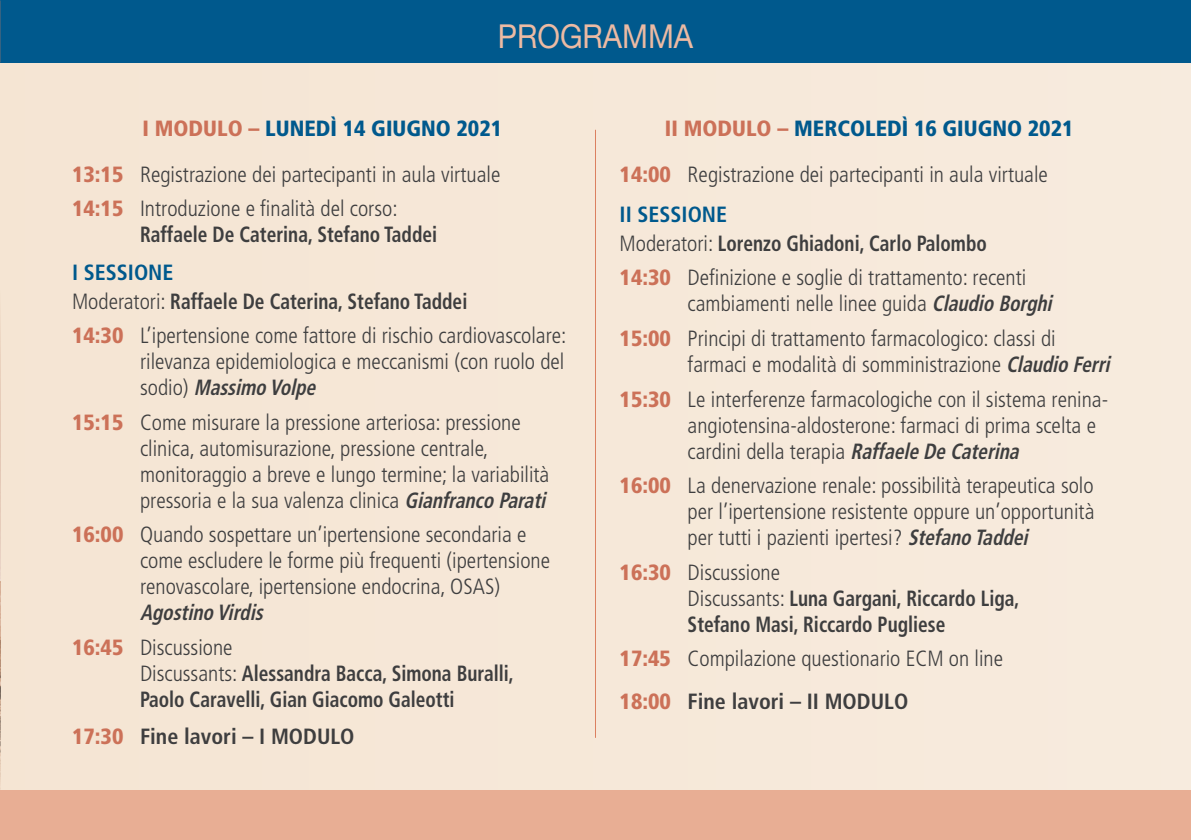
<style>
.page{position:relative;width:1191px;height:840px;background:#fff}
.page>*{position:absolute;margin:0;border:0;box-sizing:border-box;transform-origin:0 0}
.TITOLO_SEZIONE{font:33px "Helvetica Neue";color:#ecbaa3;scale:.9 1}
.TESTO_PROGRAMMA{font:300 condensed 22px/26px "Frutiger";color:#3e3e3f}
.TESTO_PROGRAMMA-2{font:700 condensed 22px/26px "Frutiger";color:#3e3e3f;scale:.88 1}
.TESTO_PROGRAMMA-3{font:900 condensed 22px "Frutiger";color:#00598d}
.TESTO_PROGRAMMA-4{font:700 condensed 22px "Frutiger";color:#3e3e3f}
.TITOLO_SEZIONE-2{font:700 condensed 22px "Frutiger";color:#00598d}
.s1{color:#cc7158}
.s2{font-weight:900;color:#cc7158}
.s3{font-weight:300}
.s4{font-weight:700;font-style:italic}
</style>
<div class="page">
<div style="left:0;top:0;width:1191px;height:839px;background:#f6e8d9"></div>
<img style="left:0;top:302px;width:1px;height:487px">
<div style="left:0;top:0;width:1191px;height:62px;background:#00598d"></div>
<div style="left:0;top:789px;width:1191px;height:50px;background:#e8ae94"></div>
<hr style="left:595px;top:130px;width:1px;height:607px;background:#db8060">
<p class="TITOLO_SEZIONE" style="left:498px;top:16px;width:218px">PROGRAMMA</p>
<p class="TESTO_PROGRAMMA-3" style="left:142px;top:115px;width:361px"><span class="s1">I MODULO –</span> LUNEDÌ 14 GIUGNO 2021</p>
<p class="TESTO_PROGRAMMA-3" style="left:665px;top:115px;width:410px"><span class="s1">II MODULO –</span> MERCOLEDÌ 16 GIUGNO 2021</p>
<p class="TESTO_PROGRAMMA" style="left:72px;top:161px;width:430px"><span class="s2">13:15</span> Registrazione dei partecipanti in aula virtuale</p>
<p class="TESTO_PROGRAMMA-2" style="left:140px;top:195px;width:339px;text-indent:-68px"><span class="s2">14:15</span> <span class="s3">Introduzione e finalità del corso:<br></span>Raffaele De Caterina, Stefano Taddei</p>
<p class="TITOLO_SEZIONE-2" style="left:72px;top:259px;width:103px">I SESSIONE</p>
<p class="TESTO_PROGRAMMA-2" style="left:72px;top:288px;width:451px"><span class="s3">Moderatori:</span> Raffaele De Caterina, Stefano Taddei</p>
<p class="TESTO_PROGRAMMA" style="left:140px;top:322px;width:428px;text-align:justify;text-indent:-68px"><span class="s2">14:30</span> L’ipertensione come fattore di rischio cardiovascolare: rilevanza epidemiologica e meccanismi (con ruolo del s o d i o ) <span class="s4">Massimo Volpe</span></p>
<p class="TESTO_PROGRAMMA" style="left:140px;top:409px;width:412px;text-indent:-68px"><span class="s2">15:15</span> Come misurare la pressione arteriosa: pressione clinica, automisurazione, pressione centrale, monitoraggio a breve e lungo termine; la variabilità pressoria e la sua valenza clinica <span class="s4">Gianfranco Parati</span></p>
<p class="TESTO_PROGRAMMA" style="left:140px;top:521px;width:411px;text-indent:-68px"><span class="s2">16:00</span> Quando sospettare un’ipertensione secondaria e come escludere le forme più frequenti (ipertensione renovascolare, ipertensione endocrina, OSAS)<br><span class="s4">Agostino Virdis</span></p>
<p class="TESTO_PROGRAMMA-2" style="left:140px;top:634px;width:426px;text-indent:-68px"><span class="s2">16:45</span> <span class="s3">Discussione<br>Discussants:</span> Alessandra Bacca, Simona Buralli,<br>Paolo Caravelli, Gian Giacomo Galeotti</p>
<p class="TESTO_PROGRAMMA-4" style="left:72px;top:723px;width:284px"><span class="s2">17:30</span> Fine lavori – I MODULO</p>
<p class="TESTO_PROGRAMMA" style="left:619px;top:161px;width:430px"><span class="s2">14:00</span> Registrazione dei partecipanti in aula virtuale</p>
<p class="TITOLO_SEZIONE-2" style="left:619px;top:201px;width:109px">II SESSIONE</p>
<p class="TESTO_PROGRAMMA-2" style="left:619px;top:230px;width:419px"><span class="s3">Moderatori:</span> Lorenzo Ghiadoni, Carlo Palombo</p>
<p class="TESTO_PROGRAMMA" style="left:687px;top:265px;width:371px;text-indent:-68px"><span class="s2">14:30</span> Definizione e soglie di trattamento: recenti cambiamenti nelle linee guida <span class="s4">Claudio Borghi</span></p>
<p class="TESTO_PROGRAMMA" style="left:687px;top:325px;width:429px;text-indent:-68px"><span class="s2">15:00</span> Principi di trattamento farmacologico: classi di farmaci e modalità di somministrazione <span class="s4">Claudio Ferri</span></p>
<p class="TESTO_PROGRAMMA" style="left:687px;top:386px;width:422px;text-indent:-68px"><span class="s2">15:30</span> Le interferenze farmacologiche con il sistema renina&shy;angiotensina-aldosterone: farmaci di prima scelta e cardini della terapia <span class="s4">RaffaeleDeCaterina</span></p>
<p class="TESTO_PROGRAMMA" style="left:687px;top:472px;width:408px;text-align:justify;text-indent:-68px"><span class="s2">16:00</span> La denervazione renale: possibilità terapeutica solo per l’ipertensione resistente oppure un’opportunità per tutti i pazienti ipertesi? <span class="s4">Stefano Taddei</span></p>
<p class="TESTO_PROGRAMMA-2" style="left:687px;top:558px;width:379px;text-indent:-68px"><span class="s2">16:30</span> <span class="s3">Discussione<br>Discussants:</span> Luna Gargani, Riccardo Liga,<br>Stefano Masi, Riccardo Pugliese</p>
<p class="TESTO_PROGRAMMA" style="left:619px;top:645px;width:385px"><span class="s2">17:45</span> Compilazione questionario ECM on line</p>
<p class="TESTO_PROGRAMMA-4" style="left:619px;top:688px;width:290px"><span class="s2">18:00</span> Fine lavori – II MODULO</p>
</div>
